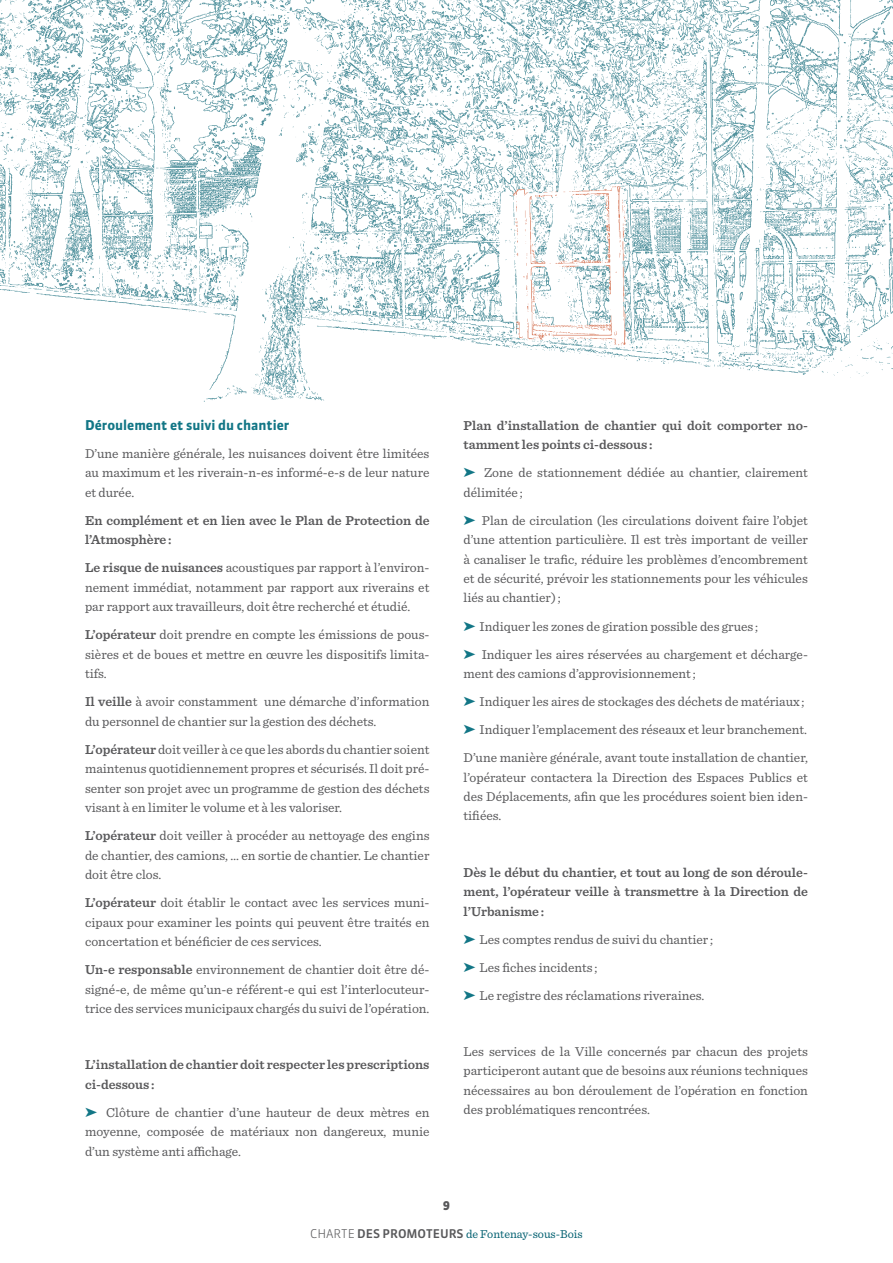
<style>
.page{position:relative;width:893px;height:1263px;background:#fff}
.page>*{position:absolute;margin:0;border:0;box-sizing:border-box;transform-origin:0 0}
.t1{font:13.5px/19.5px "Sentinel";color:#58585a;text-align:justify}
.t2{font:600 13.5px/19.5px "Sentinel";color:#58585a}
.t3{font:700 13.5px "Sanuk TF";color:#127686}
.t4{font:12px "Sentinel";color:#005f70}
.t5{font:900 12px "Sanuk LF";color:#58585a}
.s1{font-weight:600}
.s2{color:#127686}
.s3{font-family:"Sanuk";font-weight:300;color:#58585a}
.s4{font-family:"Sanuk";font-weight:500;color:#58585a}
</style>
<div class="page">
<img style="left:0;top:0;width:893px;height:402px">
<img style="left:513px;top:186px;width:114px;height:159px">
<p class="t3" style="left:85px;top:416px;width:206px">Déroulement et suivi du chantier</p>
<p class="t1" style="left:85px;top:443px;width:346px">D’une manière générale, les nuisances doivent être limitées au maximum et les riverain-n-es informé-e-s de leur nature et durée.</p>
<p class="t2" style="left:85px;top:510px;width:346px">En complément et en lien avec le Plan de Protection de l’Atmosphère :</p>
<p class="t1" style="left:85px;top:557px;width:346px"><span class="s1">Le risque de nuisances</span> acoustiques par rapport à l’environ&shy;nement immédiat, notamment par rapport aux riverains et par rapport aux travailleurs, doit être recherché et étudié.</p>
<p class="t1" style="left:85px;top:624px;width:346px"><span class="s1">L’opérateur</span> doit prendre en compte les émissions de pous&shy;sières et de boues et mettre en œuvre les dispositifs limita&shy;tifs.</p>
<p class="t1" style="left:85px;top:691px;width:346px"><span class="s1">Il veille</span> à avoir constamment une démarche d’information du personnel de chantier sur la gestion des déchets.</p>
<p class="t1" style="left:85px;top:738px;width:346px"><span class="s1">L’opérateur</span> doit veiller à ce que les abords du chantier soient maintenus quotidiennement propres et sécurisés. Il doit pré&shy;senter son projet avec un programme de gestion des déchets visant à en limiter le volume et à les valoriser.</p>
<p class="t1" style="left:85px;top:825px;width:346px"><span class="s1">L’opérateur</span> doit veiller à procéder au nettoyage des engins de chantier, des camions, … en sortie de chantier. Le chantier doit être clos.</p>
<p class="t1" style="left:85px;top:892px;width:346px"><span class="s1">L’opérateur</span> doit établir le contact avec les services muni&shy;cipaux pour examiner les points qui peuvent être traités en concertation et bénéficier de ces services.</p>
<p class="t1" style="left:85px;top:959px;width:346px"><span class="s1">Un-e responsable</span> environnement de chantier doit être dé&shy;signé-e, de même qu’un-e référent-e qui est l’interlocuteur&shy;trice des services municipaux chargés du suivi de l’opération.</p>
<p class="t2" style="left:85px;top:1054px;width:346px">L’installation de chantier doit respecter les prescriptions ci-dessous :</p>
<p class="t1" style="left:85px;top:1101px;width:346px"><span class="s2">➤</span> Clôture de chantier d’une hauteur de deux mètres en moyenne, composée de matériaux non dangereux, munie d’un système anti affichage.</p>
<p class="t2" style="left:463px;top:415px;width:346px">Plan d’installation de chantier qui doit comporter no&shy;tamment les points ci-dessous :</p>
<p class="t1" style="left:463px;top:462px;width:346px"><span class="s2">➤</span> Zone de stationnement dédiée au chantier, clairement délimitée ;</p>
<p class="t1" style="left:463px;top:509px;width:346px"><span class="s2">➤</span> Plan de circulation (les circulations doivent faire l’objet d’une attention particulière. Il est très important de veiller à canaliser le trafic, réduire les problèmes d’encombrement et de sécurité, prévoir les stationnements pour les véhicules liés au chantier) ;</p>
<p class="t1" style="left:463px;top:611px;width:346px;line-height:28px"><span class="s2">➤</span> Indiquer les zones de giration possible des grues ;<br><span class="s2">➤</span> Indiquer les aires réservées au chargement et décharge-</p>
<p class="t1" style="left:463px;top:659px;width:346px;line-height:28px;text-align:left">ment des camions d’approvisionnement ;<br><span class="s2">➤</span> Indiquer les aires de stockages des déchets de matériaux ; <span class="s2">➤</span> Indiquer l’emplacement des réseaux et leur branchement.<br>D’une manière générale, avant toute installation de chantier,</p>
<p class="t1" style="left:463px;top:766px;width:346px">l’opérateur contactera la Direction des Espaces Publics et des Déplacements, afin que les procédures soient bien iden&shy;tifiées.</p>
<p class="t2" style="left:463px;top:861px;width:346px;text-align:justify">Dès le début du chantier, et tout au long de son déroule&shy;ment, l’opérateur veille à transmettre à la Direction de l’Urbanisme :</p>
<p class="t1" style="left:463px;top:924px;width:251px;line-height:28px;text-align:left"><span class="s2">➤</span> Les comptes rendus de suivi du chantier ; <span class="s2">➤</span> Les fiches incidents ;<br><span class="s2">➤</span> Le registre des réclamations riveraines.</p>
<p class="t1" style="left:463px;top:1040px;width:346px">Les services de la Ville concernés par chacun des projets participeront autant que de besoins aux réunions techniques nécessaires au bon déroulement de l’opération en fonction des problématiques rencontrées.</p>
<p class="t5" style="left:443px;top:1198px;width:9px">9</p>
<p class="t4" style="left:310px;top:1225px;width:274px"><span class="s3">CHARTE</span> <span class="s4">DES PROMOTEURS</span> de Fontenay-sous-Bois</p>
</div>
